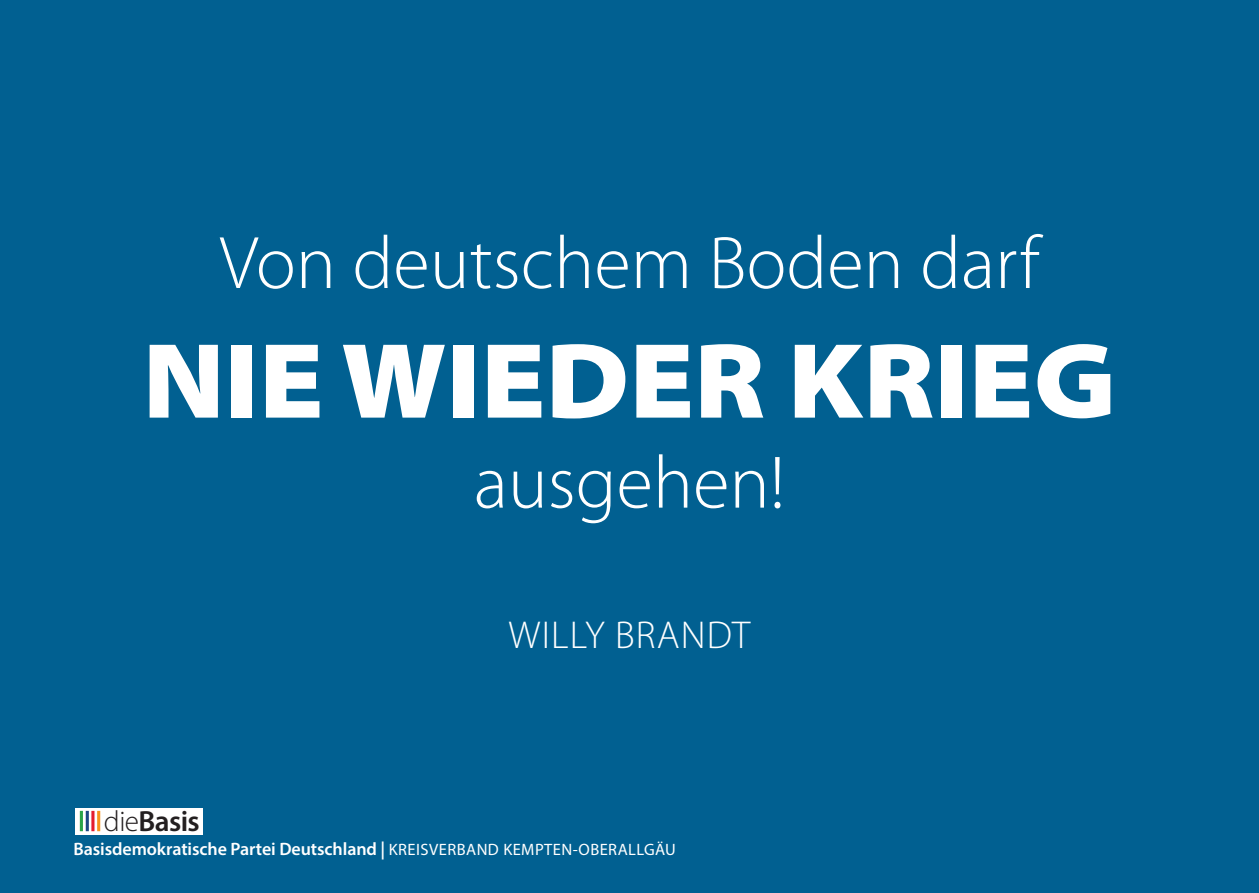
<style>
.page{position:relative;width:1259px;height:893px;background:#016091}
.page>*{position:absolute;margin:0;border:0;box-sizing:border-box;transform-origin:0 0}
.t1{font:900 semi-expanded 108px "Myriad Pro";color:#fff}
.t2{font:300 75px "Myriad Pro";color:#fff}
.t3{font:300 39px "Myriad Pro";letter-spacing:.03em;color:#fff}
.t4{font:600 29.4px "Myriad Pro";letter-spacing:-.02em;color:#231f20}
.t5{font:600 18px "Myriad Pro";letter-spacing:-.005em;color:#fff}
.s1{font-weight:300}
.s2{font-weight:400;font-size:16.5px}
</style>
<div class="page">
<div style="left:75px;top:808px;width:128px;height:27px;background:#fff"></div>
<div style="left:80px;top:811px;width:3px;height:20px;border:2px solid #29a449"></div>
<div style="left:86px;top:811px;width:3px;height:20px;border:2px solid #1c4784"></div>
<div style="left:91px;top:811px;width:3px;height:20px;border:2px solid #e41d2f"></div>
<div style="left:97px;top:811px;width:3px;height:20px;border:2px solid #f7931d"></div>
<h2 class="t2" style="left:220px;top:222px;width:821px">Von deutschem Boden darf</h2>
<h1 class="t1" style="left:143px;top:319px;width:975px">NIE WIEDER KRIEG</h1>
<h2 class="t2" style="left:474px;top:441px;width:313px">ausgehen!</h2>
<h3 class="t3" style="left:508px;top:613px;width:243px">WILLY BRANDT</h3>
<h3 class="t4" style="left:104px;top:802px;width:97px"><span class="s1">die</span>Basis</h3>
<p class="t5" style="left:73px;top:838px;width:604px">Basisdemokratische Partei Deutschland | <span class="s2">KREISVERBAND KEMPTEN-OBERALLGÄU</span></p>
</div>
